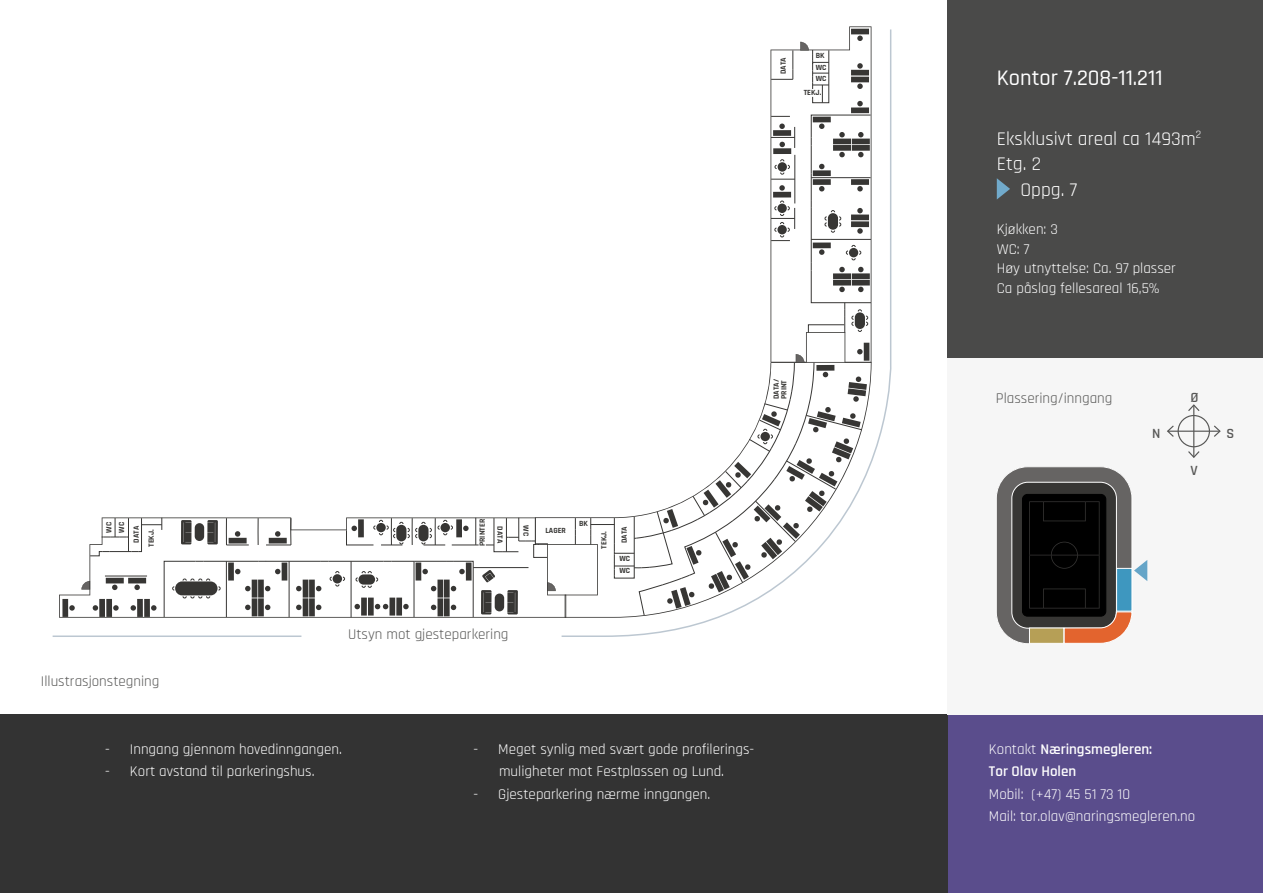
<style>
.page{position:relative;width:1263px;height:893px;background:#fff}
.page>*{position:absolute;margin:0;border:0;box-sizing:border-box;transform-origin:0 0}
.t1{font:500 22.5px "Rajdhani";color:#fff}
.t2{font:19.5px "Rajdhani";color:#fff}
.t3{font:15px/19.5px "Rajdhani";color:#fff}
.t4{font:15px "Rajdhani";color:#575756}
.t5{font:600 15px/22.5px "Rajdhani";color:#fff}
.t6{font:600 14.25px "Rajdhani";color:#575756}
.t7{font:700 7.95px/12.8px "Rajdhani";color:#373634}
.s1{font-weight:400}
</style>
<div class="page">
<div style="left:948px;top:714px;width:315px;height:179px;background:#5a4d8c"></div>
<div style="left:0;top:714px;width:948px;height:179px;background:#333"></div>
<div style="left:948px;top:357px;width:315px;height:357px;background:#f6f6f6"></div>
<div style="left:947px;top:0;width:316px;height:357px;background:#4a4a49"></div>
<svg style="left:997px;top:178px;width:13px;height:22px"></svg>
<div style="left:1177px;top:415px;width:33px;height:32px;border:1px solid #575756;border-radius:50%"></div>
<hr style="left:1168px;top:431px;width:52px;height:1px;background:#575756">
<svg style="left:1167px;top:425px;width:8px;height:12px"></svg>
<svg style="left:1212px;top:425px;width:9px;height:12px"></svg>
<hr style="left:1193px;top:405px;width:1px;height:52px;background:#575756">
<svg style="left:1188px;top:450px;width:12px;height:8px"></svg>
<svg style="left:1188px;top:404px;width:12px;height:8px"></svg>
<svg style="left:59px;top:517px;width:501px;height:101px"></svg>
<div style="left:361px;top:598px;width:6px;height:18px;background:#373634"></div>
<svg style="left:354px;top:604px;width:6px;height:5px"></svg>
<div style="left:368px;top:598px;width:6px;height:18px;background:#373634"></div>
<div style="left:389px;top:598px;width:6px;height:18px;background:#373634"></div>
<svg style="left:375px;top:604px;width:13px;height:5px"></svg>
<div style="left:396px;top:598px;width:6px;height:18px;background:#373634"></div>
<svg style="left:403px;top:604px;width:6px;height:5px"></svg>
<svg style="left:384px;top:561px;width:31px;height:1px"></svg>
<hr style="left:266px;top:561px;width:55px;height:1px;background:#373634">
<hr style="left:203px;top:561px;width:55px;height:1px;background:#373634">
<div style="left:62px;top:599px;width:6px;height:18px;background:#373634"></div>
<svg style="left:69px;top:605px;width:6px;height:6px"></svg>
<svg style="left:486px;top:517px;width:62px;height:41px"></svg>
<div style="left:495px;top:593px;width:9px;height:18px;background:#373634;border-radius:5px"></div>
<svg style="left:507px;top:590px;width:11px;height:24px"></svg>
<svg style="left:481px;top:590px;width:10px;height:24px"></svg>
<svg style="left:329px;top:571px;width:16px;height:16px"></svg>
<svg style="left:355px;top:571px;width:23px;height:17px"></svg>
<div style="left:282px;top:563px;width:5px;height:17px;background:#373634"></div>
<svg style="left:275px;top:569px;width:5px;height:5px"></svg>
<div style="left:444px;top:598px;width:6px;height:18px;background:#373634"></div>
<div style="left:444px;top:580px;width:6px;height:18px;background:#373634"></div>
<div style="left:437px;top:580px;width:6px;height:18px;background:#373634"></div>
<svg style="left:431px;top:586px;width:5px;height:5px"></svg>
<div style="left:437px;top:598px;width:6px;height:18px;background:#373634"></div>
<svg style="left:431px;top:605px;width:5px;height:5px"></svg>
<svg style="left:446px;top:560px;width:28px;height:58px"></svg>
<svg style="left:257px;top:517px;width:2px;height:29px"></svg>
<svg style="left:266px;top:517px;width:26px;height:29px"></svg>
<div style="left:416px;top:563px;width:5px;height:17px;background:#373634"></div>
<svg style="left:422px;top:569px;width:6px;height:5px"></svg>
<svg style="left:346px;top:517px;width:133px;height:29px"></svg>
<svg style="left:81px;top:517px;width:170px;height:101px"></svg>
<svg style="left:560px;top:28px;width:332px;height:609px"></svg>
<hr style="left:53px;top:635px;width:248px;height:2px;background:#bcc7d1">
<svg style="left:996px;top:466px;width:151px;height:178px;background:#55524f"></svg>
<p class="t7" style="left:816px;top:50px;width:10px">BK</p>
<p class="t7" style="left:804px;top:72px;width:24px;line-height:13.4px;text-indent:12px">WC<br>TEKJ.</p>
<p class="t7" style="left:777px;top:74px;width:18px;rotate:-90deg">DATA</p>
<p class="t7" style="left:816px;top:62px;width:12px">WC</p>
<p class="t7" style="left:772px;top:399px;width:22px;line-height:7.9px;rotate:-90deg">DATA/<br>PRINT</p>
<p class="t7" style="left:476px;top:546px;width:29px;rotate:-90deg">PRINTER</p>
<p class="t7" style="left:506px;top:526px;width:18px;rotate:90deg">DATA</p>
<p class="t7" style="left:103px;top:533px;width:12px;rotate:-90deg">WC<br>WC</p>
<p class="t7" style="left:545px;top:525px;width:22px">LAGER</p>
<p class="t7" style="left:532px;top:525px;width:12px;rotate:90deg">WC</p>
<p class="t7" style="left:129px;top:547px;width:22px;line-height:15px;text-align:center;rotate:-90deg">DATA<br>TEKJ.</p>
<p class="t7" style="left:579px;top:517px;width:10px">BK</p>
<p class="t7" style="left:598px;top:548px;width:19px;rotate:-90deg">TEKJ.</p>
<p class="t7" style="left:618px;top:543px;width:18px;rotate:-90deg">DATA</p>
<p class="t7" style="left:619px;top:552px;width:12px">WC</p>
<p class="t7" style="left:619px;top:564px;width:12px">WC</p>
<p class="t4" style="left:41px;top:672px;width:120px">Illustrasjonstegning</p>
<p class="t4" style="left:348px;top:626px;width:162px">Utsyn mot gjesteparkering</p>
<p class="t3" style="left:105px;top:740px;width:238px">- Inngang gjennom hovedinngangen.</p>
<p class="t3" style="left:105px;top:762px;width:211px">- Kort avstand til parkeringshus.</p>
<p class="t3" style="left:474px;top:738px;width:282px;line-height:22.5px;text-align:center">- Meget synlig med svært gode profilerings&shy;muligheter mot Festplassen og Lund.</p>
<p class="t3" style="left:474px;top:785px;width:238px">- Gjesteparkering nærme inngangen.</p>
<h1 class="t1" style="left:997px;top:65px;width:167px">Kontor 7.208-11.211</h1>
<h2 class="t2" style="left:997px;top:127px;width:206px">Eksklusivt areal ca 1493m<sup>2</sup></h2>
<h2 class="t2" style="left:997px;top:153px;width:46px">Etg. 2</h2>
<h2 class="t2" style="left:1020px;top:178px;width:58px">Oppg. 7</h2>
<p class="t3" style="left:997px;top:220px;width:181px">Kjøkken: 3<br>WC: 7<br>Høy utnyttelse: Ca. 97 plasser<br>Ca påslag fellesareal 16,5%</p>
<p class="t4" style="left:996px;top:390px;width:118px">Plassering/inngang</p>
<p class="t6" style="left:1190px;top:389px;width:10px">Ø</p>
<p class="t6" style="left:1152px;top:425px;width:10px">N</p>
<p class="t6" style="left:1226px;top:425px;width:9px">S</p>
<p class="t6" style="left:1190px;top:461px;width:9px">V</p>
<p class="t5" style="left:989px;top:738px;width:165px"><span class="s1">Kontakt</span> Næringsmegleren:<br>Tor Olav Holen</p>
<p class="t3" style="left:989px;top:783px;width:208px;line-height:22.5px">Mobil: (+47) 45 51 73 10<br>Mail: tor.olav@naringsmegleren.no</p>
</div>
